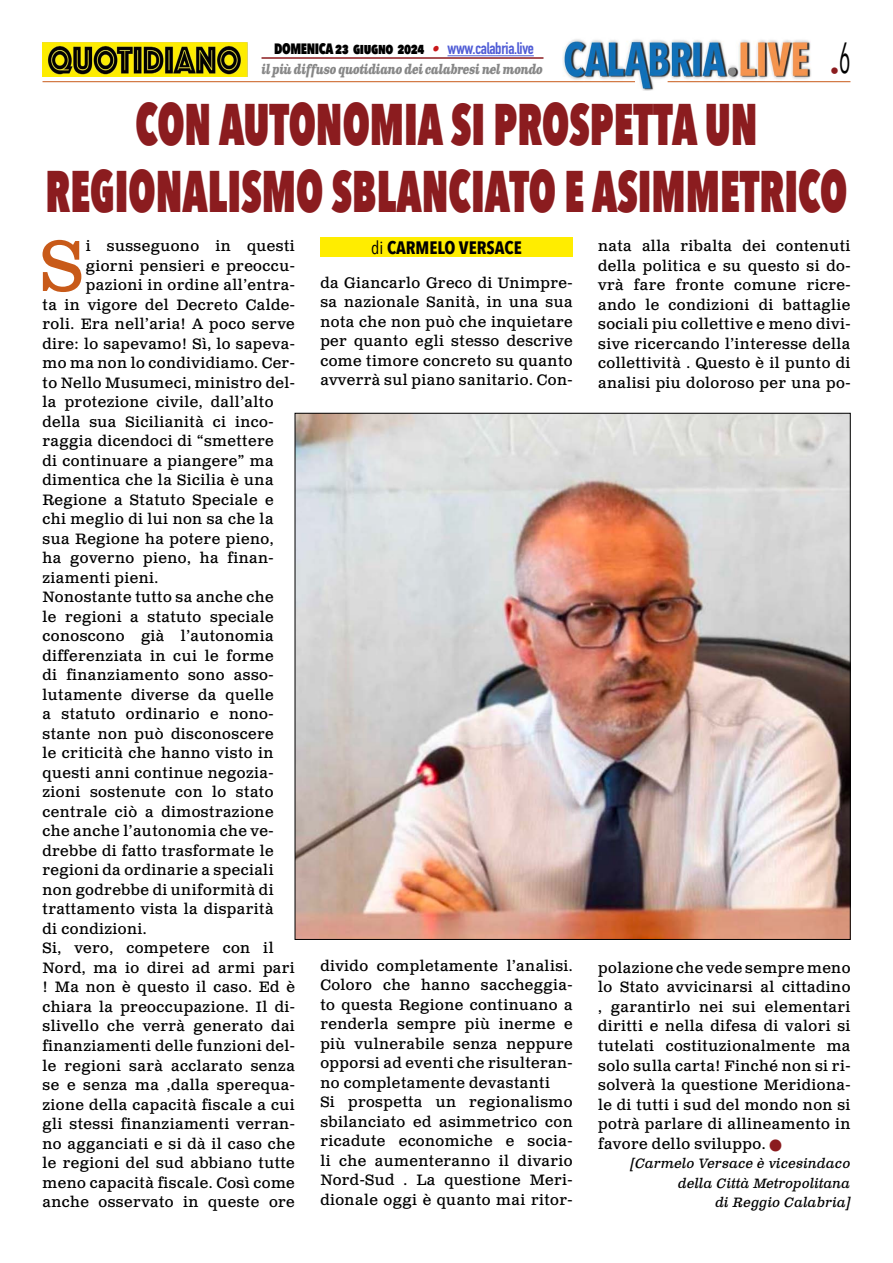
<style>
.page{position:relative;width:893px;height:1263px;background:#fff}
.page>*{position:absolute;margin:0;border:0;box-sizing:border-box;transform-origin:0 0}
.t1{font:71.25px "Clarendon Text Pro";color:#c85a19}
.t2{font:800 58.5px/67.5px "Avenir Next Condensed";color:#8b1c1f;text-align:center;scale:.73 1}
.t3{font:700 18px "Avenir Next Condensed";color:#000}
.t4{font:18px "Avenir Next Condensed";color:#8b1c1f}
.t5{font:15px/19.5px "Clarendon Text Pro";letter-spacing:.03em;color:#000;text-align:justify}
.t6{font:800 15px "Avenir Next Condensed";letter-spacing:-.03em;color:#000;scale:.9 1}
.t7{font:italic 13.5px/19.5px "Clarendon Text Pro";letter-spacing:.01em;color:#000;text-align:right}
.t8{font:italic 700 13.5px "Clarendon Text Pro";letter-spacing:-.05em;color:#878787;scale:.79 1}
.s1{font-family:"Clarendon Text Pro";font-weight:700;font-style:italic;color:#ca181a}
.s2{font-family:"DIN Condensed";font-weight:700;font-size:16.5px;color:#4f5cd6}
.s3{font-weight:400}
.s4{color:#8b1c1f}
</style>
<div class="page">
<img style="left:563px;top:39px;width:248px;height:51px">
<hr style="left:43px;top:81px;width:592px;height:1px;background:#c85a19">
<hr style="left:668px;top:81px;width:182px;height:1px;background:#c85a19">
<hr style="left:447px;top:55px;width:87px;height:1px;background:#4f5cd6">
<hr style="left:261px;top:57px;width:282px;height:2px;background:#8b1c1f">
<img style="left:43px;top:42px;width:204px;height:35px">
<img style="left:297px;top:415px;width:551px;height:523px">
<div style="left:320px;top:238px;width:253px;height:19px;background:#ffed00"></div>
<p class="t4" style="left:830px;top:55px;width:22px">•<sup>6</sup></p>
<p class="t6" style="left:274px;top:39px;width:290px">DOMENICA 23 giugno 2024 <span class="s1">•</span> <span class="s2">www.calabria.live</span></p>
<p class="t8" style="left:261px;top:61px;width:358px">il più diffuso quotidiano dei calabresi nel mondo</p>
<h2 class="t2" style="left:46px;top:90px;width:1100px">CON AUTONOMIA SI PROSPETTA UN<br>REGIONALISMO SBLANCIATO E ASIMMETRICO</h2>
<h1 class="t1" style="left:40px;top:223px;width:45px">S</h1>
<p class="t5" style="left:86px;top:237px;width:211px">i susseguono in questi</p>
<p class="t5" style="left:598px;top:237px;width:254px">nata alla ribalta dei contenuti della politica e su questo si do&shy;vrà fare fronte comune ricre&shy;ando le condizioni di battaglie sociali piu collettive e meno divi&shy;sive ricercando l’interesse della collettività . Questo è il punto di analisi piu doloroso per una po-</p>
<p class="t3" style="left:371px;top:237px;width:152px"><span class="s3">di</span> CARMELO VERSACE</p>
<p class="t5" style="left:86px;top:257px;width:211px">giorni pensieri e preoccu-</p>
<p class="t5" style="left:86px;top:276px;width:211px">pazioni in ordine all’entra-</p>
<p class="t5" style="left:43px;top:296px;width:254px">ta in vigore del Decreto Calde-</p>
<p class="t5" style="left:43px;top:315px;width:254px">roli. Era nell’aria! A poco serve</p>
<p class="t5" style="left:43px;top:335px;width:254px">dire: lo sapevamo! Sì, lo sapeva-</p>
<p class="t5" style="left:43px;top:354px;width:254px">mo ma non lo condividiamo. Cer-</p>
<p class="t5" style="left:43px;top:374px;width:254px">to Nello Musumeci, ministro del-</p>
<p class="t5" style="left:43px;top:393px;width:233px">la protezione civile, dall’alto</p>
<p class="t5" style="left:43px;top:413px;width:233px">della sua Sicilianità ci inco-</p>
<p class="t5" style="left:43px;top:432px;width:233px">raggia dicendoci di “smettere</p>
<p class="t5" style="left:43px;top:452px;width:233px">di continuare a piangere” ma</p>
<p class="t5" style="left:43px;top:471px;width:232px">dimentica che la Sicilia è una</p>
<p class="t5" style="left:43px;top:491px;width:233px">Regione a Statuto Speciale e</p>
<p class="t5" style="left:43px;top:510px;width:232px">chi meglio di lui non sa che la</p>
<p class="t5" style="left:43px;top:530px;width:233px">sua Regione ha potere pieno,</p>
<p class="t5" style="left:43px;top:549px;width:233px">ha governo pieno, ha finan-</p>
<p class="t5" style="left:43px;top:569px;width:117px">ziamenti pieni.</p>
<p class="t5" style="left:43px;top:588px;width:233px">Nonostante tutto sa anche che</p>
<p class="t5" style="left:43px;top:608px;width:233px">le regioni a statuto speciale</p>
<p class="t5" style="left:43px;top:627px;width:233px">conoscono già l’autonomia</p>
<p class="t5" style="left:43px;top:647px;width:233px">differenziata in cui le forme</p>
<p class="t5" style="left:43px;top:666px;width:233px">di finanziamento sono asso-</p>
<p class="t5" style="left:43px;top:686px;width:233px">lutamente diverse da quelle</p>
<p class="t5" style="left:43px;top:705px;width:233px">a statuto ordinario e nono-</p>
<p class="t5" style="left:43px;top:725px;width:233px">stante non può disconoscere</p>
<p class="t5" style="left:43px;top:744px;width:233px">le criticità che hanno visto in</p>
<p class="t5" style="left:43px;top:764px;width:233px">questi anni continue negozia-</p>
<p class="t5" style="left:43px;top:783px;width:233px">zioni sostenute con lo stato</p>
<p class="t5" style="left:43px;top:803px;width:233px">centrale ciò a dimostrazione</p>
<p class="t5" style="left:43px;top:822px;width:233px">che anche l’autonomia che ve-</p>
<p class="t5" style="left:43px;top:842px;width:233px">drebbe di fatto trasformate le</p>
<p class="t5" style="left:43px;top:861px;width:233px">regioni da ordinarie a speciali</p>
<p class="t5" style="left:43px;top:881px;width:233px">non godrebbe di uniformità di</p>
<p class="t5" style="left:43px;top:900px;width:233px">trattamento vista la disparità</p>
<p class="t5" style="left:43px;top:920px;width:106px">di condizioni.</p>
<p class="t5" style="left:43px;top:939px;width:233px">Si, vero, competere con il</p>
<p class="t5" style="left:43px;top:959px;width:254px">Nord, ma io direi ad armi pari</p>
<p class="t5" style="left:43px;top:978px;width:254px">! Ma non è questo il caso. Ed è</p>
<p class="t5" style="left:43px;top:998px;width:254px">chiara la preoccupazione. Il di-</p>
<p class="t5" style="left:43px;top:1017px;width:254px">slivello che verrà generato dai</p>
<p class="t5" style="left:43px;top:1037px;width:254px">finanziamenti delle funzioni del-</p>
<p class="t5" style="left:43px;top:1056px;width:254px">le regioni sarà acclarato senza</p>
<p class="t5" style="left:43px;top:1076px;width:254px">se e senza ma ,dalla sperequa-</p>
<p class="t5" style="left:43px;top:1095px;width:254px">zione della capacità fiscale a cui</p>
<p class="t5" style="left:43px;top:1115px;width:254px">gli stessi finanziamenti verran-</p>
<p class="t5" style="left:43px;top:1134px;width:254px">no agganciati e si dà il caso che</p>
<p class="t5" style="left:43px;top:1154px;width:254px">le regioni del sud abbiano tutte</p>
<p class="t5" style="left:43px;top:1173px;width:254px">meno capacità fiscale. Così come</p>
<p class="t5" style="left:43px;top:1193px;width:254px">anche osservato in queste ore</p>
<p class="t5" style="left:320px;top:274px;width:254px">da Giancarlo Greco di Unimpre&shy;sa nazionale Sanità, in una sua nota che non può che inquietare per quanto egli stesso descrive come timore concreto su quanto avverrà sul piano sanitario. Con-</p>
<p class="t5" style="left:320px;top:956px;width:254px;text-align:left">divido completamente l’analisi.<br>Coloro che hanno saccheggia&shy;to questa Regione continuano a renderla sempre più inerme e più vulnerabile senza neppure opporsi ad eventi che risulteran&shy;no completamente devastanti<br>Si prospetta un regionalismo sbilanciato ed asimmetrico con ricadute economiche e socia&shy;li che aumenteranno il divario<br>Nord-Sud . La questione Meri&shy;dionale oggi è quanto mai ritor-</p>
<p class="t5" style="left:598px;top:959px;width:254px">polazione che vede sempre meno lo Stato avvicinarsi al cittadino , garantirlo nei sui elementari diritti e nella difesa di valori si tutelati costituzionalmente ma solo sulla carta! Finché non si ri&shy;solverà la questione Meridiona&shy;le di tutti i sud del mondo non si potrà parlare di allineamento in favore dello sviluppo. <span class="s4">■</span></p>
<p class="t7" style="left:631px;top:1154px;width:221px">[Carmelo Versace è vicesindaco della Città Metropolitana<br>di Reggio Calabria]</p>
</div>
